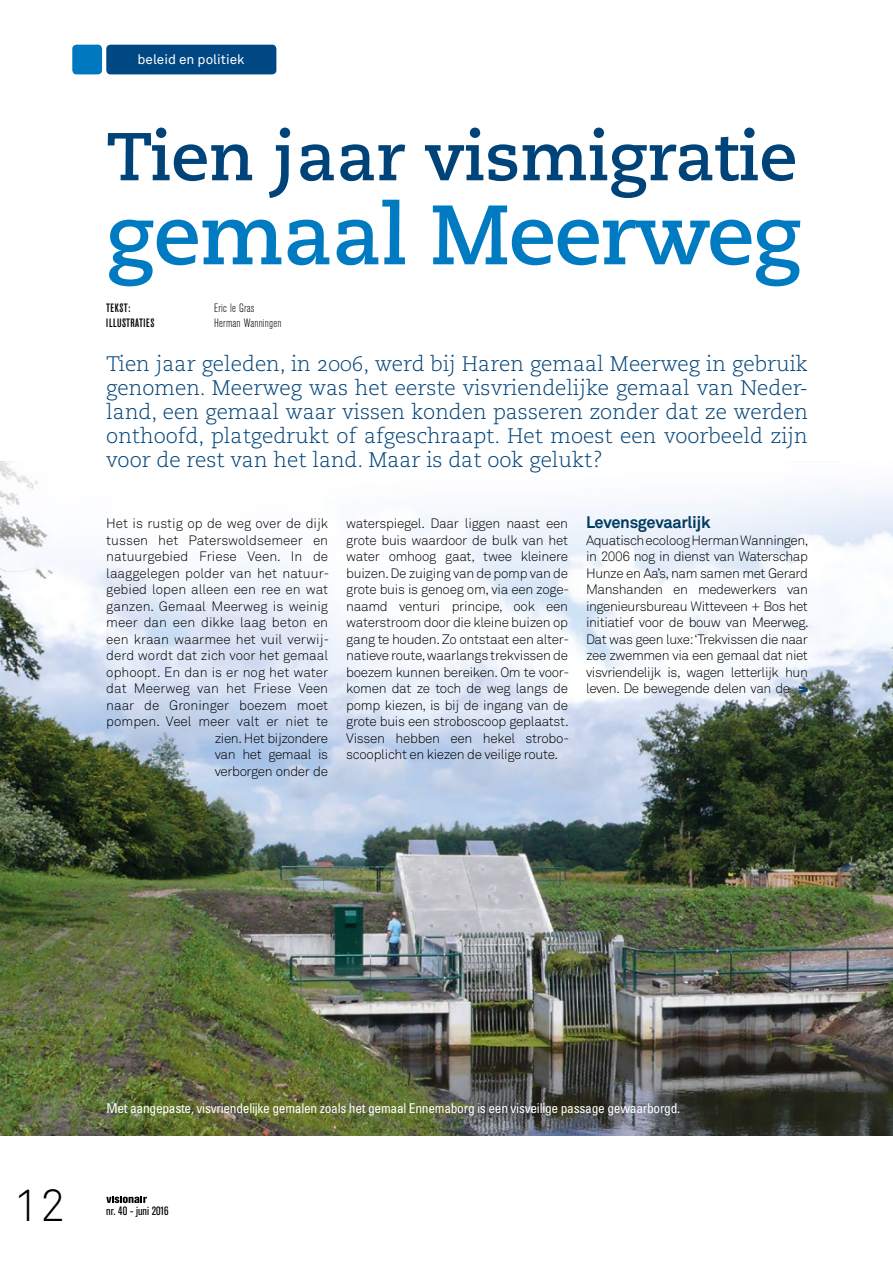
<style>
.page{position:relative;width:893px;height:1263px;background:#fff}
.page>*{position:absolute;margin:0;border:0;box-sizing:border-box;transform-origin:0 0}
.t1{font:700 84px "Caecilia";letter-spacing:-.01em;color:#007bc2}
.t2{font:700 67.5px "Caecilia";color:#004379}
.t3{font:300 45px "Akkurat";color:#000}
.t4{font:21px/24px "Caecilia Light Os F";color:#004379;text-align:justify}
.t5{font:700 16.5px "Akkurat";letter-spacing:-.02em;color:#003a60}
.t6{font:300 13.5px/16.5px "Akkurat";color:#000;text-align:justify}
.t7{font:condensed 13.5px "Univers";letter-spacing:-.02em;color:#fff}
.t8{font:13.5px "Akkurat";color:#fff}
.t9{font:300 12px "Akzidenz Grotesk Condensed BQ";letter-spacing:.02em;color:#000}
.t10{font:500 12px "Akzidenz Grotesk Condensed BQ";letter-spacing:.04em;color:#000}
.t11{font:12px "Akzidenz Grotesk Condensed BQ";color:#000}
</style>
<div class="page">
<svg style="left:106px;top:1197px;width:41px;height:6px"></svg>
<div style="left:106px;top:45px;width:170px;height:29px;background:#004884;border-radius:4px"></div>
<div style="left:72px;top:45px;width:30px;height:29px;background:#0078bf;border-radius:4px"></div>
<img style="left:0;top:462px;width:893px;height:673px">
<svg style="left:799px;top:686px;width:9px;height:7px"></svg>
<p class="t8" style="left:138px;top:52px;width:108px">beleid en politiek</p>
<h2 class="t2" style="left:106px;top:117px;width:692px">Tien jaar vismigratie</h2>
<h1 class="t1" style="left:106px;top:185px;width:697px">gemaal Meerweg</h1>
<p class="t10" style="left:106px;top:301px;width:25px">TEKST:</p>
<p class="t9" style="left:214px;top:301px;width:42px">Eric le Gras</p>
<p class="t10" style="left:106px;top:316px;width:50px">ILLUSTRATIES</p>
<p class="t9" style="left:214px;top:316px;width:69px">Herman Wanningen</p>
<p class="t4" style="left:106px;top:352px;width:703px">Tien jaar geleden, in 2006, werd bij Haren gemaal Meerweg in gebruik genomen. Meerweg was het eerste visvriendelijke gemaal van Neder&shy;land, een gemaal waar vissen konden passeren zonder dat ze werden onthoofd, platgedrukt of afgeschraapt. Het moest een voorbeeld zijn voor de rest van het land. Maar is dat ook gelukt?</p>
<p class="t6" style="left:106px;top:515px;width:225px;text-align:right">Het is rustig op de weg over de dijk tussen het Paterswoldsemeer en natuurgebied Friese Veen. In de laaggelegen polder van het natuur&shy;gebied lopen alleen een ree en wat ganzen. Gemaal Meerweg is weinig meer dan een dikke laag beton en een kraan waarmee het vuil verwij&shy;derd wordt dat zich voor het gemaal ophoopt. En dan is er nog het water dat Meerweg van het Friese Veen naar de Groninger boezem moet pompen. Veel meer valt er niet te zien. Het bijzondere<br>van het gemaal is<br>verborgen onder de</p>
<p class="t6" style="left:346px;top:515px;width:225px">waterspiegel. Daar liggen naast een grote buis waardoor de bulk van het water omhoog gaat, twee kleinere buizen. De zuiging van de pomp van de grote buis is genoeg om, via een zoge&shy;naamd venturi principe, ook een waterstroom door die kleine buizen op gang te houden. Zo ontstaat een alter&shy;natieve route, waarlangs trekvissen de boezem kunnen bereiken. Om te voor&shy;komen dat ze toch de weg langs de pomp kiezen, is bij de ingang van de grote buis een stroboscoop geplaatst.<br>Vissen hebben een hekel strobo&shy;scooplicht en kiezen de veilige route.</p>
<p class="t5" style="left:586px;top:512px;width:126px">Levensgevaarlijk</p>
<p class="t6" style="left:586px;top:532px;width:224px">Aquatisch ecoloog Herman Wanningen, in 2006 nog in dienst van Waterschap Hunze en Aa’s, nam samen met Gerard Manshanden en medewerkers van ingenieursbureau Witteveen + Bos het initiatief voor de bouw van Meerweg.<br>Dat was geen luxe: ‘Trekvissen die naar zee zwemmen via een gemaal dat niet visvriendelijk is, wagen letterlijk hun leven. De bewegende delen van de</p>
<h3 class="t3" style="left:14px;top:1179px;width:53px">12</h3>
<p class="t7" style="left:106px;top:1100px;width:575px">Met aangepaste, visvriendelijke gemalen zoals het gemaal Ennemaborg is een visveilige passage gewaarborgd.</p>
<p class="t11" style="left:106px;top:1204px;width:64px">nr. 40 - juni 2016</p>
</div>
